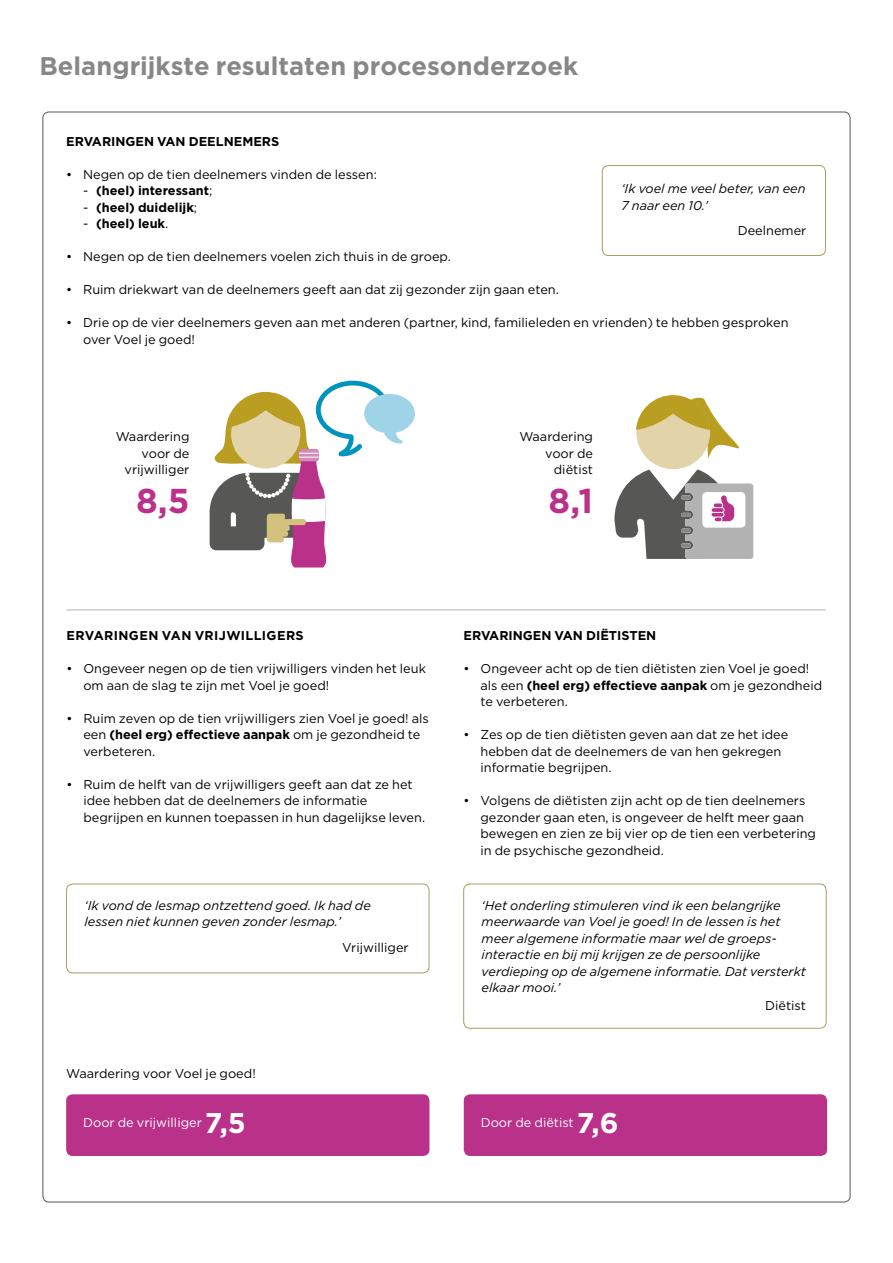
<style>
.page{position:relative;width:893px;height:1263px;background:#fff}
.page>*{position:absolute;margin:0;border:0;box-sizing:border-box;transform-origin:0 0}
.t1{font:700 34.5px "Gotham";color:#ba318a}
.t2{font:700 28.5px "Gotham";color:#fff}
.t3{font:700 25.5px "Gotham";color:#878787}
.t4{font:12.75px/16.5px "Gotham";color:#000}
.t5{font:italic 12.75px/16.5px "Gotham";color:#000}
.t6{font:700 12.75px "Gotham";color:#000}
.t7{font:12.75px "Gotham";color:#fff}
.t8{font:700 12.75px "Gotham";letter-spacing:.03em;color:#000}
.s1{font-weight:400}
.s2{font-weight:700}
</style>
<div class="page">
<div style="left:66px;top:1094px;width:363px;height:62px;background:#ba318a;border-radius:6px"></div>
<div style="left:464px;top:1094px;width:363px;height:62px;background:#ba318a;border-radius:6px"></div>
<hr style="left:66px;top:609px;width:760px;height:1px;background:#b3b2b2">
<div style="left:602px;top:165px;width:224px;height:91px;border:1px solid #ae9a64;border-radius:6px"></div>
<div style="left:66px;top:884px;width:363px;height:89px;border:1px solid #ae9a64;border-radius:6px"></div>
<div style="left:463px;top:884px;width:364px;height:144px;border:1px solid #ae9a64;border-radius:6px"></div>
<svg style="left:210px;top:381px;width:205px;height:186px"></svg>
<svg style="left:614px;top:395px;width:139px;height:164px"></svg>
<h3 class="t3" style="left:39px;top:49px;width:540px">Belangrijkste resultaten procesonderzoek</h3>
<p class="t6" style="left:66px;top:133px;width:215px">ERVARINGEN VAN DEELNEMERS</p>
<p class="t4" style="left:66px;top:166px;width:312px">• Negen op de tien deelnemers vinden de lessen:</p>
<p class="t6" style="left:83px;top:182px;width:131px"><span class="s1">-</span> (heel) interessant<span class="s1">;</span></p>
<p class="t6" style="left:83px;top:199px;width:115px"><span class="s1">-</span> (heel) duidelijk<span class="s1">;</span></p>
<p class="t6" style="left:83px;top:215px;width:87px"><span class="s1">-</span> (heel) leuk<span class="s1">.</span></p>
<p class="t4" style="left:66px;top:248px;width:386px">• Negen op de tien deelnemers voelen zich thuis in de groep.</p>
<p class="t4" style="left:66px;top:281px;width:494px">• Ruim driekwart van de deelnemers geeft aan dat zij gezonder zijn gaan eten.</p>
<p class="t4" style="left:83px;top:314px;width:707px;text-indent:-17px">• Drie op de vier deelnemers geven aan met anderen (partner, kind, familieleden en vrienden) te hebben gesproken over Voel je goed!</p>
<p class="t5" style="left:621px;top:180px;width:186px">‘Ik voel me veel beter, van een<br>7 naar een 10.’</p>
<p class="t4" style="left:738px;top:222px;width:70px">Deelnemer</p>
<p class="t4" style="left:116px;top:428px;width:75px;text-align:right">Waardering voor de vrijwilliger</p>
<h1 class="t1" style="left:136px;top:478px;width:55px">8,5</h1>
<p class="t4" style="left:519px;top:428px;width:75px;text-align:right">Waardering voor de diëtist</p>
<h1 class="t1" style="left:549px;top:478px;width:46px">8,1</h1>
<p class="t8" style="left:66px;top:627px;width:239px">ERVARINGEN VAN VRIJWILLIGERS</p>
<p class="t4" style="left:83px;top:660px;width:344px;text-indent:-17px">• Ongeveer negen op de tien vrijwilligers vinden het leuk om aan de slag te zijn met Voel je goed!</p>
<p class="t4" style="left:83px;top:710px;width:347px;text-indent:-17px">• Ruim zeven op de tien vrijwilligers zien Voel je goed! als een <span class="s2">(heel erg) effectieve aanpak</span> om je gezondheid te verbeteren.</p>
<p class="t4" style="left:83px;top:776px;width:343px;text-indent:-17px">• Ruim de helft van de vrijwilligers geeft aan dat ze het idee hebben dat de deelnemers de informatie begrijpen en kunnen toepassen in hun dagelijkse leven.</p>
<p class="t5" style="left:85px;top:897px;width:288px">‘Ik vond de lesmap ontzettend goed. Ik had de lessen niet kunnen geven zonder lesmap.’</p>
<p class="t4" style="left:342px;top:939px;width:68px">Vrijwilliger</p>
<p class="t4" style="left:66px;top:1065px;width:191px">Waardering voor Voel je goed!</p>
<p class="t6" style="left:463px;top:627px;width:194px">ERVARINGEN VAN DIËTISTEN</p>
<p class="t4" style="left:480px;top:660px;width:343px;text-indent:-17px">• Ongeveer acht op de tien diëtisten zien Voel je goed! als een <span class="s2">(heel erg) effectieve aanpak</span> om je gezondheid te verbeteren.</p>
<p class="t4" style="left:480px;top:726px;width:309px;text-indent:-17px">• Zes op de tien diëtisten geven aan dat ze het idee hebben dat de deelnemers de van hen gekregen informatie begrijpen.</p>
<p class="t4" style="left:480px;top:792px;width:337px;text-indent:-17px">• Volgens de diëtisten zijn acht op de tien deelnemers gezonder gaan eten, is ongeveer de helft meer gaan bewegen en zien ze bij vier op de tien een verbetering in de psychische gezondheid.</p>
<p class="t5" style="left:482px;top:897px;width:326px">‘Het onderling stimuleren vind ik een belangrijke meerwaarde van Voel je goed! In de lessen is het meer algemene informatie maar wel de groeps&shy;interactie en bij mij krijgen ze de persoonlijke verdieping op de algemene informatie. Dat versterkt elkaar mooi.’</p>
<p class="t4" style="left:765px;top:997px;width:42px">Diëtist</p>
<p class="t7" style="left:83px;top:1114px;width:120px">Door de vrijwilliger</p>
<h2 class="t2" style="left:205px;top:1104px;width:42px">7,5</h2>
<p class="t7" style="left:481px;top:1114px;width:94px">Door de diëtist</p>
<h2 class="t2" style="left:577px;top:1104px;width:43px">7,6</h2>
</div>
